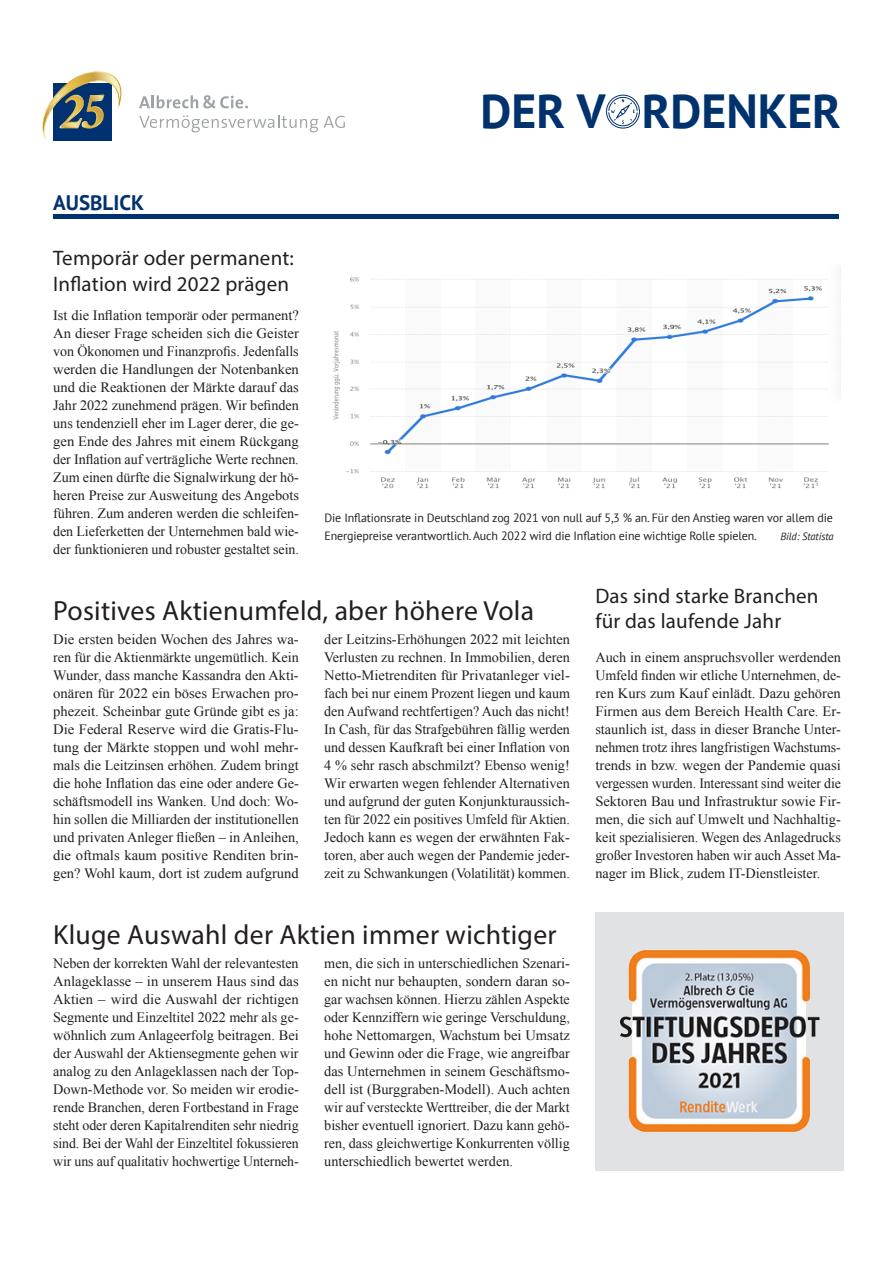
<style>
.page{position:relative;width:893px;height:1263px;background:#fff}
.page>*{position:absolute;margin:0;border:0;box-sizing:border-box;transform-origin:0 0}
.t1{font:700 47.7px "PT Sans";color:#00326d}
._002_Headline_mittel{font:27.75px "Myriad Pro";letter-spacing:.01em;color:#231f20}
._002_Headline_klein{font:21px/25.5px "Myriad Pro";letter-spacing:.01em;color:#231f20}
.t2{font:700 21px "PT Sans";color:#00326d}
._004_Grundtext{font:14.25px/18px "Times New Roman";letter-spacing:-.005em;color:#231f20;text-align:justify}
.t3{font:12px/18px "PT Sans";letter-spacing:-.01em;color:#231f20}
.t4{font:italic 10.5px "PT Sans";letter-spacing:-.01em;color:#231f20}
</style>
<div class="page">
<hr style="left:54px;top:215px;width:785px;height:4px;background:#00326d">
<div style="left:595px;top:912px;width:249px;height:258px;background:#e1e2e4"></div>
<svg style="left:606px;top:95px;width:34px;height:34px"></svg>
<svg style="left:42px;top:71px;width:80px;height:69px"></svg>
<svg style="left:139px;top:115px;width:179px;height:17px"></svg>
<svg style="left:324px;top:116px;width:21px;height:12px"></svg>
<svg style="left:139px;top:95px;width:109px;height:14px"></svg>
<img style="left:620px;top:950px;width:200px;height:182px">
<img style="left:332px;top:269px;width:509px;height:220px">
<h1 class="t1" style="left:481px;top:80px;width:362px">DER V RDENKER</h1>
<p class="t2" style="left:53px;top:189px;width:92px">AUSBLICK</p>
<p class="_002_Headline_klein" style="left:53px;top:245px;width:242px">Temporär oder permanent:<br>Inflation wird 2022 prägen</p>
<p class="_004_Grundtext" style="left:53px;top:306px;width:247px">Ist die Inflation temporär oder permanent?<br>An dieser Frage scheiden sich die Geister von Ökonomen und Finanzprofis. Jedenfalls werden die Handlungen der Notenbanken und die Reaktionen der Märkte darauf das Jahr 2022 zunehmend prägen. Wir befinden uns tendenziell eher im Lager derer, die ge&shy;gen Ende des Jahres mit einem Rückgang der Inflation auf verträgliche Werte rechnen.<br>Zum einen dürfte die Signalwirkung der hö&shy;heren Preise zur Ausweitung des Angebots führen. Zum anderen werden die schleifen&shy;den Lieferketten der Unternehmen bald wie&shy;der funktionieren und robuster gestaltet sein.</p>
<p class="t3" style="left:324px;top:509px;width:510px">Die Inflationsrate in Deutschland zog 2021 von null auf 5,3 % an. Für den Anstieg waren vor allem die<br>Energiepreise verantwortlich. Auch 2022 wird die Inflation eine wichtige Rolle spielen.</p>
<p class="t4" style="left:780px;top:530px;width:55px">Bild: Statista</p>
<p class="_002_Headline_mittel" style="left:53px;top:594px;width:482px">Positives Aktienumfeld, aber höhere Vola</p>
<p class="_004_Grundtext" style="left:53px;top:630px;width:247px">Die ersten beiden Wochen des Jahres wa&shy;ren für die Aktienmärkte ungemütlich. Kein Wunder, dass manche Kassandra den Akti&shy;onären für 2022 ein böses Erwachen pro&shy;phezeit. Scheinbar gute Gründe gibt es ja:<br>Die Federal Reserve wird die Gratis-Flu&shy;tung der Märkte stoppen und wohl mehr&shy;mals die Leitzinsen erhöhen. Zudem bringt die hohe Inflation das eine oder andere Ge&shy;schäftsmodell ins Wanken. Und doch: Wo&shy;hin sollen die Milliarden der institutionellen und privaten Anleger fließen – in Anleihen, die oftmals kaum positive Renditen brin&shy;gen? Wohl kaum, dort ist zudem aufgrund</p>
<p class="_004_Grundtext" style="left:324px;top:630px;width:247px">der Leitzins-Erhöhungen 2022 mit leichten Verlusten zu rechnen. In Immobilien, deren Netto-Mietrenditen für Privatanleger viel&shy;fach bei nur einem Prozent liegen und kaum den Aufwand rechtfertigen? Auch das nicht!<br>In Cash, für das Strafgebühren fällig werden und dessen Kaufkraft bei einer Inflation von 4 % sehr rasch abschmilzt? Ebenso wenig!<br>Wir erwarten wegen fehlender Alternativen und aufgrund der guten Konjunkturaussich&shy;ten für 2022 ein positives Umfeld für Aktien.<br>Jedoch kann es wegen der erwähnten Fak&shy;toren, aber auch wegen der Pandemie jeder&shy;zeit zu Schwankungen (Volatilität) kommen.</p>
<p class="_002_Headline_mittel" style="left:53px;top:918px;width:505px">Kluge Auswahl der Aktien immer wichtiger</p>
<p class="_004_Grundtext" style="left:53px;top:954px;width:247px">Neben der korrekten Wahl der relevantesten Anlageklasse – in unserem Haus sind das Aktien – wird die Auswahl der richtigen Segmente und Einzeltitel 2022 mehr als ge&shy;wöhnlich zum Anlageerfolg beitragen. Bei der Auswahl der Aktiensegmente gehen wir analog zu den Anlageklassen nach der Top-Down-Methode vor. So meiden wir erodie&shy;rende Branchen, deren Fortbestand in Frage steht oder deren Kapitalrenditen sehr niedrig sind. Bei der Wahl der Einzeltitel fokussieren wir uns auf qualitativ hochwertige Unterneh-</p>
<p class="_004_Grundtext" style="left:324px;top:954px;width:247px">men, die sich in unterschiedlichen Szenari&shy;en nicht nur behaupten, sondern daran so&shy;gar wachsen können. Hierzu zählen Aspekte oder Kennziffern wie geringe Verschuldung, hohe Nettomargen, Wachstum bei Umsatz und Gewinn oder die Frage, wie angreifbar das Unternehmen in seinem Geschäftsmo&shy;dell ist (Burggraben-Modell). Auch achten wir auf versteckte Werttreiber, die der Markt bisher eventuell ignoriert. Dazu kann gehö&shy;ren, dass gleichwertige Konkurrenten völlig unterschiedlich bewertet werden.</p>
<p class="_002_Headline_klein" style="left:595px;top:583px;width:225px">Das sind starke Branchen für das laufende Jahr</p>
<p class="_004_Grundtext" style="left:595px;top:648px;width:247px">Auch in einem anspruchsvoller werdenden Umfeld finden wir etliche Unternehmen, de&shy;ren Kurs zum Kauf einlädt. Dazu gehören Firmen aus dem Bereich Health Care. Er&shy;staunlich ist, dass in dieser Branche Unter&shy;nehmen trotz ihres langfristigen Wachstums&shy;trends in bzw. wegen der Pandemie quasi vergessen wurden. Interessant sind weiter die Sektoren Bau und Infrastruktur sowie Fir&shy;men, die sich auf Umwelt und Nachhaltig&shy;keit spezialisieren. Wegen des Anlagedrucks großer Investoren haben wir auch Asset Ma&shy;nager im Blick, zudem IT-Dienstleister.</p>
</div>
